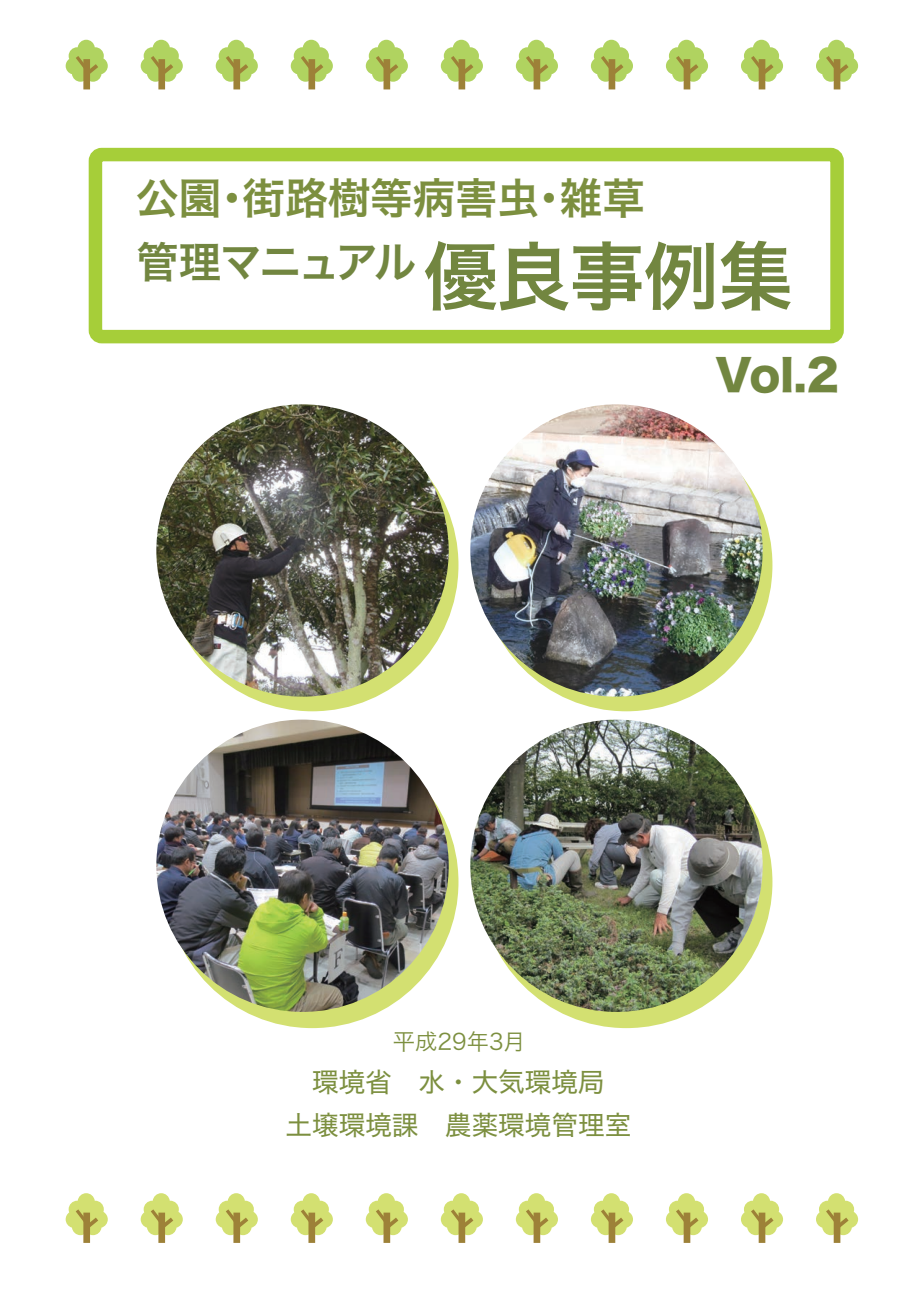
<style>
.page{position:relative;width:919px;height:1289px;background:#fff}
.page>*{position:absolute;margin:0;border:0;box-sizing:border-box;transform-origin:0 0}
.t1{font:74.4px "Hira Kaku Std N W6";letter-spacing:-.01em;color:#728640}
.t2{font:42.45px "Hira Kaku Std N W6";color:#7c8f3f}
.t3{font:42.45px "Hira Kaku Std N W6";letter-spacing:-.08em;color:#728640}
.t4{font:42.45px "Hira Kaku Std N W8";color:#728640}
.t5{font:26.55px/43.5px "Hira Kaku Std N W4";color:#7c8f3f;text-align:center}
.t6{font:22.35px "Hira Kaku Std N W3";color:#7c8f3f}
</style>
<div class="page">
<div style="left:83px;top:59px;width:7px;height:30px;background:#9d8138"></div>
<svg style="left:66px;top:40px;width:42px;height:42px"></svg>
<div style="left:158px;top:59px;width:7px;height:30px;background:#9d8138"></div>
<svg style="left:141px;top:40px;width:42px;height:42px"></svg>
<div style="left:233px;top:59px;width:7px;height:30px;background:#9d8138"></div>
<svg style="left:216px;top:40px;width:42px;height:42px"></svg>
<div style="left:308px;top:59px;width:7px;height:30px;background:#9d8138"></div>
<svg style="left:291px;top:40px;width:42px;height:42px"></svg>
<div style="left:383px;top:59px;width:7px;height:30px;background:#9d8138"></div>
<svg style="left:366px;top:40px;width:42px;height:42px"></svg>
<div style="left:458px;top:59px;width:7px;height:30px;background:#9d8138"></div>
<svg style="left:441px;top:40px;width:42px;height:42px"></svg>
<div style="left:533px;top:59px;width:7px;height:30px;background:#9d8138"></div>
<svg style="left:516px;top:40px;width:42px;height:42px"></svg>
<div style="left:608px;top:59px;width:7px;height:30px;background:#9d8138"></div>
<svg style="left:591px;top:40px;width:42px;height:42px"></svg>
<div style="left:683px;top:59px;width:7px;height:30px;background:#9d8138"></div>
<svg style="left:666px;top:40px;width:42px;height:42px"></svg>
<div style="left:758px;top:59px;width:7px;height:30px;background:#9d8138"></div>
<svg style="left:741px;top:40px;width:42px;height:42px"></svg>
<div style="left:833px;top:59px;width:7px;height:30px;background:#9d8138"></div>
<svg style="left:816px;top:40px;width:42px;height:42px"></svg>
<div style="left:83px;top:1212px;width:7px;height:30px;background:#9d8138"></div>
<svg style="left:66px;top:1193px;width:42px;height:42px"></svg>
<div style="left:158px;top:1212px;width:7px;height:30px;background:#9d8138"></div>
<svg style="left:141px;top:1193px;width:42px;height:42px"></svg>
<div style="left:233px;top:1212px;width:7px;height:30px;background:#9d8138"></div>
<svg style="left:216px;top:1193px;width:42px;height:42px"></svg>
<div style="left:308px;top:1212px;width:7px;height:30px;background:#9d8138"></div>
<svg style="left:291px;top:1193px;width:42px;height:42px"></svg>
<div style="left:383px;top:1212px;width:7px;height:30px;background:#9d8138"></div>
<svg style="left:366px;top:1193px;width:42px;height:42px"></svg>
<div style="left:458px;top:1212px;width:7px;height:30px;background:#9d8138"></div>
<svg style="left:441px;top:1193px;width:42px;height:42px"></svg>
<div style="left:533px;top:1212px;width:7px;height:30px;background:#9d8138"></div>
<svg style="left:516px;top:1193px;width:42px;height:42px"></svg>
<div style="left:608px;top:1212px;width:7px;height:30px;background:#9d8138"></div>
<svg style="left:591px;top:1193px;width:42px;height:42px"></svg>
<div style="left:683px;top:1212px;width:7px;height:30px;background:#9d8138"></div>
<svg style="left:666px;top:1193px;width:42px;height:42px"></svg>
<div style="left:758px;top:1212px;width:7px;height:30px;background:#9d8138"></div>
<svg style="left:741px;top:1193px;width:42px;height:42px"></svg>
<div style="left:833px;top:1212px;width:7px;height:30px;background:#9d8138"></div>
<svg style="left:816px;top:1193px;width:42px;height:42px"></svg>
<div style="left:166px;top:419px;width:292px;height:292px;background:#d3e071;border-radius:50%"></div>
<div style="left:480px;top:419px;width:292px;height:292px;background:#d3e071;border-radius:50%"></div>
<div style="left:166px;top:735px;width:292px;height:293px;background:#d3e071;border-radius:50%"></div>
<div style="left:480px;top:735px;width:292px;height:293px;background:#d3e071;border-radius:50%"></div>
<div style="left:89px;top:148px;width:754px;height:195px;border:14px solid #a6ce39;border-radius:6px"></div>
<img style="left:156px;top:719px;width:292px;height:292px;border-radius:146px">
<img style="left:470px;top:719px;width:292px;height:292px;border-radius:146px">
<img style="left:156px;top:404px;width:292px;height:292px;border-radius:146px">
<img style="left:470px;top:404px;width:292px;height:292px;border-radius:146px">
<h2 class="t2" style="left:136px;top:165px;width:510px">公園・街路樹等病害虫・雑草</h2>
<h2 class="t3" style="left:136px;top:229px;width:281px">管理マニュアル</h2>
<h1 class="t1" style="left:423px;top:219px;width:371px">優良事例集</h1>
<h2 class="t4" style="left:715px;top:351px;width:125px">Vol.2</h2>
<p class="t6" style="left:393px;top:1024px;width:134px">平成29年3月</p>
<p class="t5" style="left:285px;top:1060px;width:347px">環境省　水・大気環境局<br>土壌環境課　農薬環境管理室</p>
</div>
